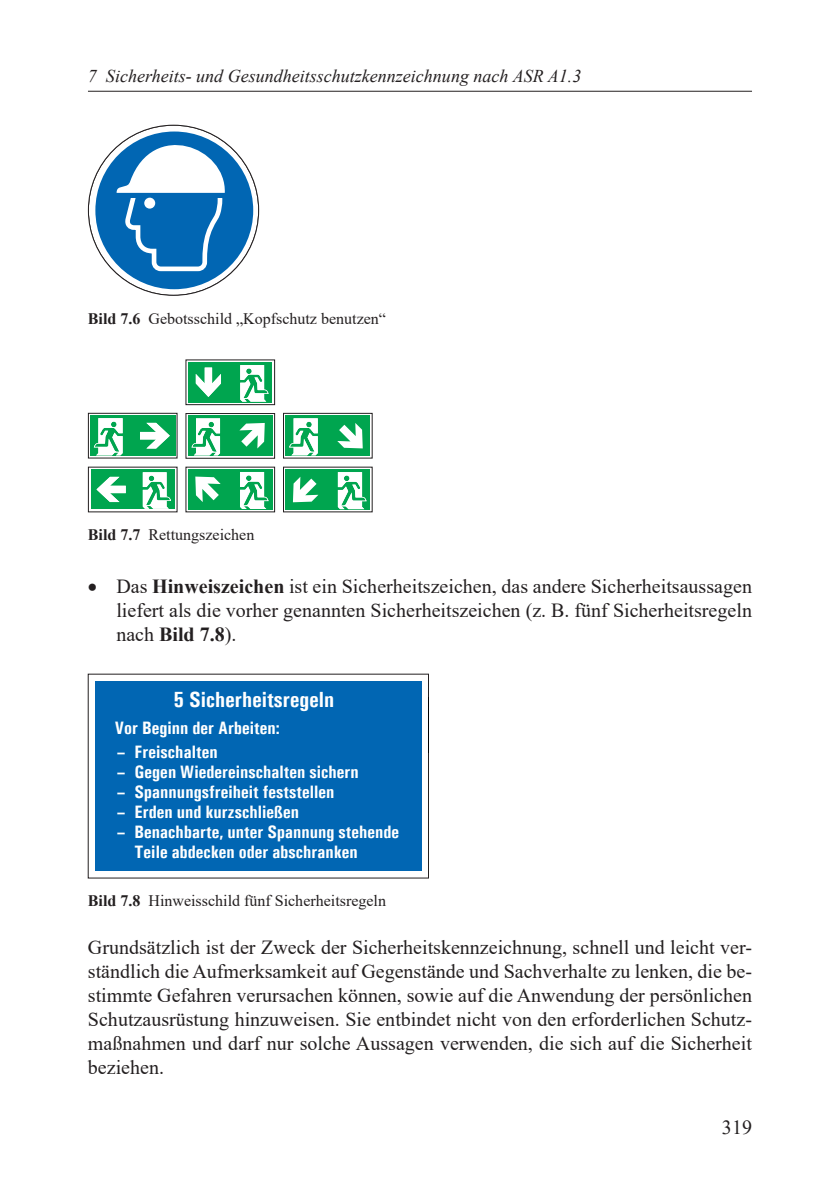
<style>
.page{position:relative;width:840px;height:1191px;background:#fff}
.page>*{position:absolute;margin:0;border:0;box-sizing:border-box;transform-origin:0 0}
.t1{font:700 22px "Univers Condensed";color:#fff}
.t2{font:20px/24px "Times New Roman";color:#231f20;text-align:justify}
.t3{font:700 18px/20px "Univers Condensed";color:#fff}
.t4{font:italic 18px "Times New Roman";color:#231f20}
.t5{font:16px "Times New Roman";color:#231f20}
.s1{font-weight:700}
</style>
<div class="page">
<hr style="left:88px;top:91px;width:663px;height:1px;background:#231f20">
<svg style="left:91px;top:125px;width:166px;height:168px"></svg>
<svg style="left:272px;top:415px;width:1px;height:41px"></svg>
<div style="left:188px;top:415px;width:84px;height:41px;background:#00a54f"></div>
<svg style="left:191px;top:418px;width:29px;height:37px"></svg>
<svg style="left:239px;top:423px;width:25px;height:25px"></svg>
<div style="left:185px;top:413px;width:90px;height:46px;border:1px solid #231f20"></div>
<div style="left:285px;top:415px;width:85px;height:41px;background:#00a54f"></div>
<svg style="left:289px;top:418px;width:28px;height:37px"></svg>
<svg style="left:337px;top:423px;width:25px;height:25px"></svg>
<div style="left:283px;top:413px;width:89px;height:45px;border:1px solid #231f20"></div>
<svg style="left:188px;top:402px;width:84px;height:1px"></svg>
<div style="left:188px;top:362px;width:84px;height:40px;background:#00a54f"></div>
<svg style="left:240px;top:365px;width:28px;height:37px"></svg>
<svg style="left:196px;top:367px;width:25px;height:30px"></svg>
<div style="left:185px;top:359px;width:90px;height:46px;border:1px solid #231f20"></div>
<div style="left:186px;top:467px;width:88px;height:44px;background:linear-gradient(to right,#00a54e,#03a651)"></div>
<div style="left:188px;top:469px;width:84px;height:40px;background:#00a54f"></div>
<svg style="left:240px;top:472px;width:28px;height:37px"></svg>
<svg style="left:195px;top:476px;width:25px;height:26px"></svg>
<div style="left:285px;top:469px;width:85px;height:41px;background:#00a54f"></div>
<svg style="left:338px;top:472px;width:28px;height:37px"></svg>
<svg style="left:293px;top:477px;width:25px;height:25px"></svg>
<svg style="left:174px;top:469px;width:1px;height:40px"></svg>
<div style="left:91px;top:469px;width:83px;height:40px;background:#00a54f"></div>
<svg style="left:143px;top:472px;width:28px;height:37px"></svg>
<svg style="left:96px;top:477px;width:30px;height:25px"></svg>
<div style="left:90px;top:415px;width:85px;height:41px;background:#00a54f"></div>
<svg style="left:94px;top:418px;width:28px;height:37px"></svg>
<svg style="left:140px;top:422px;width:30px;height:26px"></svg>
<div style="left:88px;top:413px;width:89px;height:45px;border:1px solid #231f20"></div>
<div style="left:95px;top:681px;width:326px;height:190px;background:#0166b3"></div>
<img style="left:428px;top:698px;width:1px;height:54px">
<p class="t4" style="left:88px;top:64px;width:494px">7 Sicherheits- und Gesundheitsschutzkennzeichnung nach ASR A1.3</p>
<p class="t5" style="left:88px;top:307px;width:299px"><span class="s1">Bild 7.6</span> Gebotsschild „Kopfschutz benutzen“</p>
<p class="t5" style="left:88px;top:523px;width:168px"><span class="s1">Bild 7.7</span> Rettungszeichen</p>
<p class="t2" style="left:116px;top:573px;width:636px;text-indent:-28px">• Das <span class="s1">Hinweiszeichen</span> ist ein Sicherheitszeichen, das andere Sicherheitsaussagen liefert als die vorher genannten Sicherheitszeichen (z. B. fünf Sicherheitsregeln nach <span class="s1">Bild 7.8</span>).</p>
<p class="t1" style="left:173px;top:686px;width:162px">5 Sicherheitsregeln</p>
<p class="t3" style="left:115px;top:718px;width:166px">Vor Beginn der Arbeiten:</p>
<p class="t3" style="left:117px;top:742px;width:102px">– Freischalten</p>
<p class="t3" style="left:117px;top:762px;width:243px">– Gegen Wiedereinschalten sichern</p>
<p class="t3" style="left:117px;top:782px;width:219px">– Spannungsfreiheit feststellen</p>
<p class="t3" style="left:117px;top:802px;width:184px">– Erden und kurzschließen</p>
<p class="t3" style="left:134px;top:822px;width:266px;text-indent:-18px">– Benachbarte, unter Spannung stehende<br>Teile abdecken oder abschranken</p>
<p class="t5" style="left:88px;top:889px;width:299px"><span class="s1">Bild 7.8</span> Hinweisschild fünf Sicherheitsregeln</p>
<p class="t2" style="left:88px;top:935px;width:665px">Grundsätzlich ist der Zweck der Sicherheitskennzeichnung, schnell und leicht ver&shy;ständlich die Aufmerksamkeit auf Gegenstände und Sachverhalte zu lenken, die be&shy;stimmte Gefahren verursachen können, sowie auf die Anwendung der persönlichen Schutzausrüstung hinzuweisen. Sie entbindet nicht von den erforderlichen Schutz&shy;maßnahmen und darf nur solche Aussagen verwenden, die sich auf die Sicherheit beziehen.</p>
<p class="t2" style="left:721px;top:1115px;width:31px">319</p>
</div>
